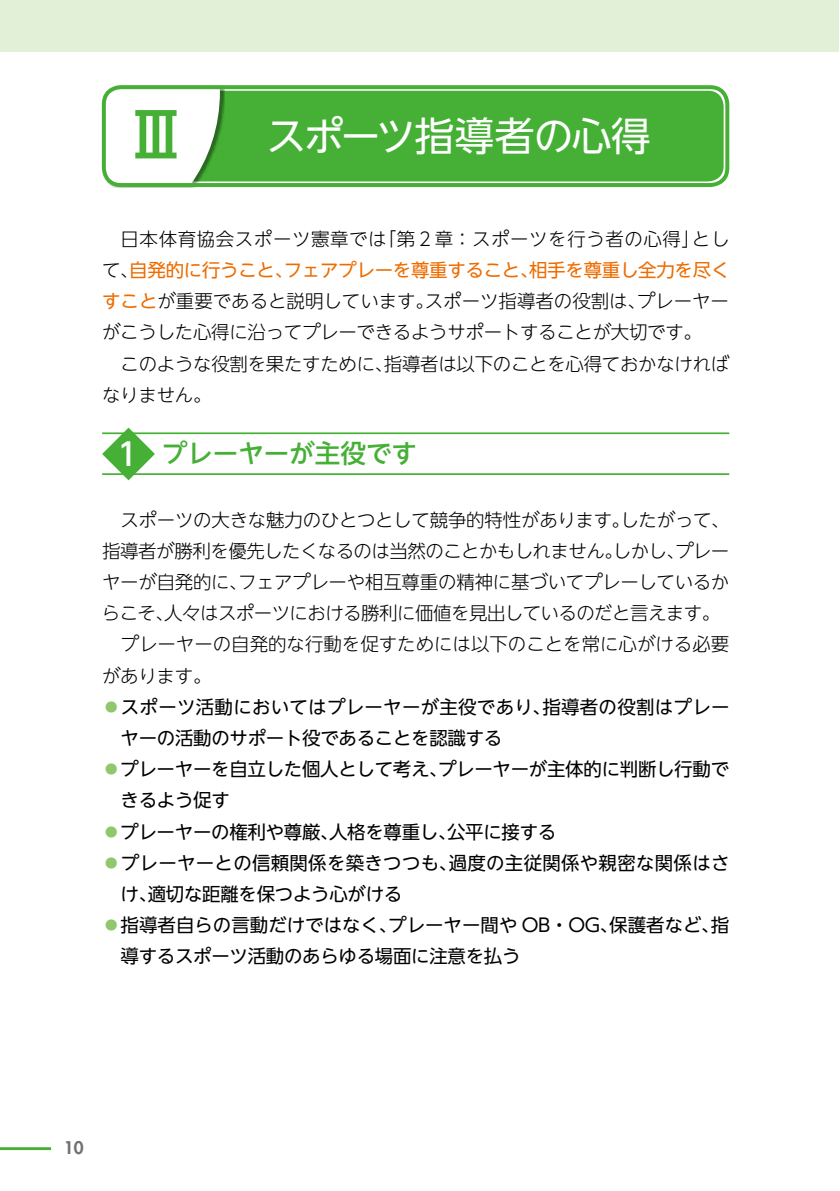
<style>
.page{position:relative;width:840px;height:1191px;background:#fff}
.page>*{position:absolute;margin:0;border:0;box-sizing:border-box;transform-origin:0 0}
.t1{font:500 61px "UD Shin Go NT Pro";color:#45b035}
.t2{font:39.6px "UD Shin Go NT Pro";letter-spacing:-.035em;color:#fff}
.t3{font:500 31.2px "UD Shin Go NT Pro";color:#fff}
.t4{font:500 25.6px "UD Shin Go NT Pro";color:#45b035}
.t5{font:300 18.4px/31.2px "UD Shin Go NT Pro";letter-spacing:-.015em;color:#000;text-align:justify}
.t6{font:18.4px/31.2px "UD Shin Go NT Pro";letter-spacing:-.015em;color:#000}
.t7{font:18.4px/31.2px "UD Shin Go NT Pro";letter-spacing:.015em;color:#000}
.t8{font:800 17px "Futura Std";color:#727171}
.s1{font-weight:400;color:#ed6c00}
.s2{color:#8fc76c}
</style>
<div class="page">
<hr style="left:0;top:1147px;width:51px;height:3px;background:#45b035">
<div style="left:0;top:1px;width:838px;height:50px;background:#e3f0d8"></div>
<hr style="left:102px;top:473px;width:627px;height:2px;background:#45b035">
<hr style="left:102px;top:432px;width:627px;height:2px;background:#45b035">
<svg style="left:102px;top:427px;width:53px;height:53px"></svg>
<div style="left:224px;top:90px;width:502px;height:94px;background:#45b035"></div>
<div style="left:103px;top:85px;width:121px;height:102px;background:#000;opacity:.4"></div>
<svg style="left:101px;top:86px;width:120px;height:101px"></svg>
<div style="left:102px;top:85px;width:627px;height:102px;border:4px solid #45b035;border-radius:17px"></div>
<h1 class="t1" style="left:125px;top:86px;width:62px">Ⅲ</h1>
<h2 class="t2" style="left:266px;top:104px;width:385px">スポーツ指導者の心得</h2>
<p class="t5" style="left:102px;top:223px;width:628px;text-indent:18px">日本体育協会スポーツ憲章では「第２章：スポーツを行う者の心得」として、<span class="s1">自発的に行うこと、フェアプレーを尊重すること、相手を尊重し全力を尽くすこと</span>が重要であると説明しています。スポーツ指導者の役割は、プレーヤーがこうした心得に沿ってプレーできるようサポートすることが大切です。</p>
<p class="t5" style="left:102px;top:347px;width:628px;text-indent:18px">このような役割を果たすために、指導者は以下のことを心得ておかなければなりません。</p>
<h3 class="t3" style="left:112px;top:428px;width:33px">１</h3>
<h3 class="t4" style="left:102px;top:433px;width:27px">　</h3>
<h3 class="t4" style="left:162px;top:433px;width:257px">プレーヤーが主役です</h3>
<p class="t5" style="left:120px;top:503px;width:610px">スポーツの大きな魅力のひとつとして競争的特性があります。したがって、</p>
<p class="t5" style="left:102px;top:534px;width:628px">指導者が勝利を優先したくなるのは当然のことかもしれません。しかし、プレー</p>
<p class="t5" style="left:102px;top:566px;width:628px">ヤーが自発的に、フェアプレーや相互尊重の精神に基づいてプレーしているか</p>
<p class="t5" style="left:102px;top:597px;width:619px">らこそ、人々はスポーツにおける勝利に価値を見出しているのだと言えます。</p>
<p class="t5" style="left:120px;top:628px;width:610px">プレーヤーの自発的な行動を促すためには以下のことを常に心がける必要</p>
<p class="t5" style="left:102px;top:659px;width:111px">があります。</p>
<p class="t7" style="left:120px;top:690px;width:610px;text-indent:-18px"><span class="s2">●</span>スポーツ活動においてはプレーヤーが主役であり、指導者の役割はプレーヤーの活動のサポート役であることを認識する</p>
<p class="t6" style="left:120px;top:753px;width:609px;text-indent:-18px"><span class="s2">●</span>プレーヤーを自立した個人として考え、プレーヤーが主体的に判断し行動できるよう促す</p>
<p class="t6" style="left:102px;top:815px;width:455px"><span class="s2">●</span>プレーヤーの権利や尊厳、人格を尊重し、公平に接する</p>
<p class="t7" style="left:120px;top:846px;width:610px;text-indent:-18px"><span class="s2">●</span>プレーヤーとの信頼関係を築きつつも、過度の主従関係や親密な関係はさけ、適切な距離を保つよう心がける</p>
<p class="t6" style="left:120px;top:909px;width:609px;text-indent:-18px"><span class="s2">●</span>指導者自らの言動だけではなく、プレーヤー間や OB・OG、保護者など、指導するスポーツ活動のあらゆる場面に注意を払う</p>
<p class="t8" style="left:64px;top:1137px;width:21px">10</p>
</div>
